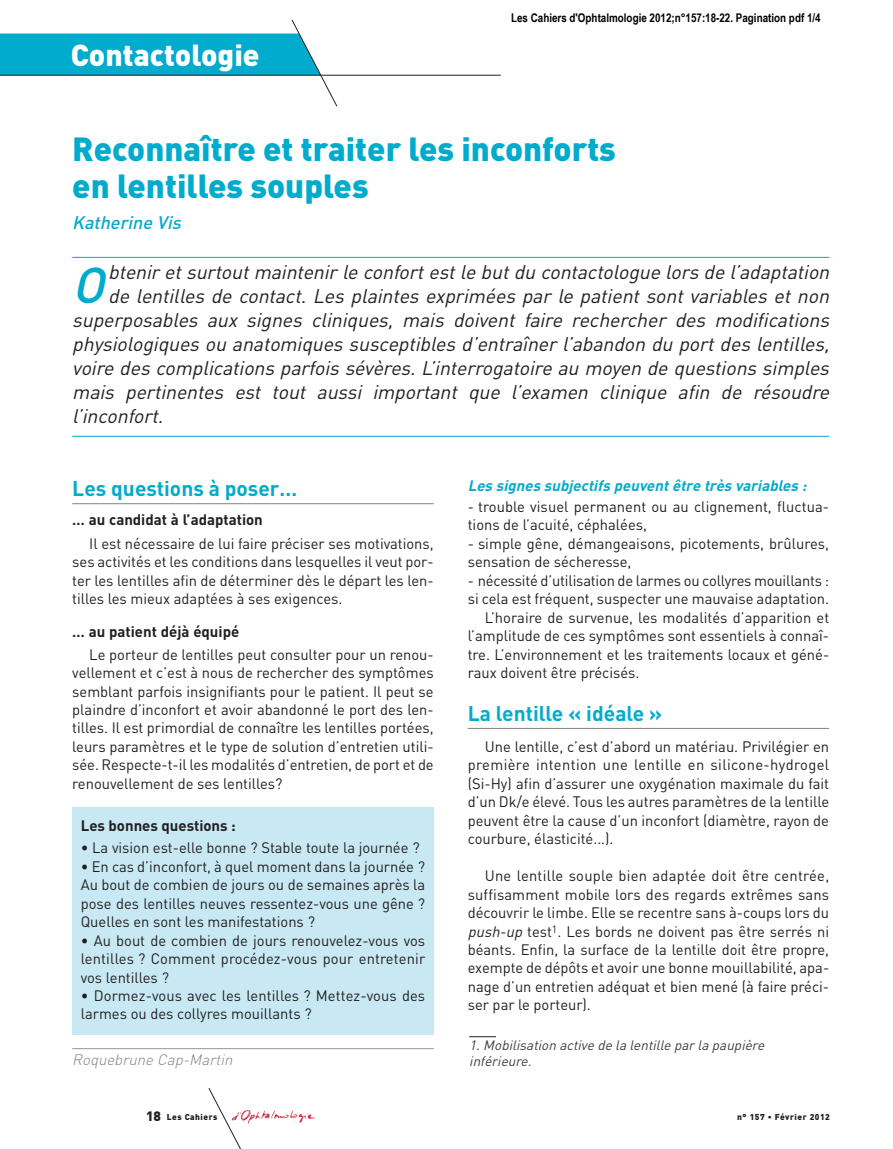
<style>
.page{position:relative;width:893px;height:1149px;background:#fff}
.page>*{position:absolute;margin:0;border:0;box-sizing:border-box;transform-origin:0 0}
.t1{font:italic 500 49.5px "DIN";color:#00abcd}
.t2{font:900 33px/36.9px "DIN";color:#00abcd}
.t3{font:900 30px "DIN";color:#fff}
.t4{font:700 21px "DIN";color:#00abcd}
.t5{font:italic 19.5px "DIN";color:#231f20}
.t6{font:italic 500 18px "DIN";color:#00abcd}
.t7{font:15px/18.5px "DIN";color:#231f20;text-align:justify}
.t8{font:italic 700 15px "DIN";color:#00abcd}
.t9{font:italic 300 15px "DIN";color:#808285}
.t10{font:700 15px "DIN";color:#231f20}
.t11{font:italic 13.5px/16.5px "DIN";color:#3e3e3f}
.t12{font:700 12px "Arial Narrow";color:#000}
.t13{font:900 8.4px "DIN";letter-spacing:.055em;color:#231f20}
.s1{font-weight:700}
.s2{font-style:italic}
.s3{font-size:13.5px}
</style>
<div class="page">
<div style="left:72px;top:807px;width:362px;height:227px;background:#c8e9f3"></div>
<hr style="left:468px;top:727px;width:361px;height:1px;background:#808285">
<hr style="left:72px;top:503px;width:362px;height:1px;background:#808285">
<hr style="left:72px;top:257px;width:757px;height:1px;background:#00abcd">
<hr style="left:72px;top:436px;width:757px;height:1px;background:#00abcd">
<hr style="left:72px;top:1047px;width:362px;height:1px;background:#939598">
<img style="left:254px;top:1110px;width:62px;height:13px">
<svg style="left:208px;top:1088px;width:46px;height:60px"></svg>
<hr style="left:0;top:75px;width:501px;height:1px;background:#231f20">
<svg style="left:0;top:20px;width:337px;height:87px"></svg>
<p class="t3" style="left:71px;top:45px;width:191px">Contactologie</p>
<p class="t12" style="left:511px;top:10px;width:311px">Les Cahiers d'Ophtalmologie 2012;n°157:18-22. Pagination pdf 1/4</p>
<p class="t2" style="left:72px;top:134px;width:545px">Reconnaître et traiter les inconforts en lentilles souples</p>
<p class="t6" style="left:72px;top:216px;width:114px">Katherine Vis</p>
<p class="t1" style="left:72px;top:268px;width:43px">O</p>
<p class="t5" style="left:108px;top:265px;width:726px">btenir et surtout maintenir le confort est le but du contactologue lors de l’adaptation</p>
<p class="t5" style="left:108px;top:289px;width:726px">de lentilles de contact. Les plaintes exprimées par le patient sont variables et non</p>
<p class="t5" style="left:72px;top:313px;width:762px">super posables aux signes cliniques, mais doivent faire rechercher des modifications</p>
<p class="t5" style="left:72px;top:337px;width:762px">physiologiques ou anatomiques susceptibles d’entraîner l’abandon du port des lentilles,</p>
<p class="t5" style="left:72px;top:361px;width:762px">voire des complications parfois sévères. L’interrogatoire au moyen de questions simples</p>
<p class="t5" style="left:72px;top:385px;width:762px">mais pertinentes est tout aussi important que l’examen clinique afin de résoudre</p>
<p class="t5" style="left:72px;top:409px;width:96px">l’inconfort.</p>
<p class="t4" style="left:72px;top:481px;width:226px">Les questions à poser…</p>
<p class="t7" style="left:89px;top:509px;width:346px;line-height:23.9px;text-indent:-17px"><span class="s1">… au candidat à l’adaptation<br></span>Il est nécessaire de lui faire préciser ses motivations,</p>
<p class="t7" style="left:72px;top:554px;width:363px">ses activités et les conditions dans lesquelles il veut por&shy;ter les lentilles afin de déterminer dès le départ les len&shy;tilles les mieux adaptées à ses exigences.</p>
<p class="t7" style="left:89px;top:621px;width:346px;line-height:22.6px;text-indent:-17px"><span class="s1">… au patient déjà équipé<br></span>Le porteur de lentilles peut consulter pour un renou-</p>
<p class="t7" style="left:72px;top:665px;width:363px">vellement et c’est à nous de rechercher des symptômes semblant parfois insignifiants pour le patient. Il peut se plaindre d’inconfort et avoir abandonné le port des len&shy;tilles. Il est primordial de connaître les lentilles portées, leurs paramètres et le type de solution d’entretien utili&shy;sée. Respecte-t-il les modalités d’entretien, de port et de renouvellement de ses lentilles?</p>
<p class="t10" style="left:81px;top:819px;width:156px">Les bonnes questions :</p>
<p class="t7" style="left:81px;top:840px;width:340px">• La vision est-elle bonne ? Stable toute la journée ?</p>
<p class="t7" style="left:81px;top:858px;width:346px">• En cas d’inconfort, à quel moment dans la journée ?<br>Au bout de combien de jours ou de semaines après la pose des lentilles neuves ressentez-vous une gêne ?<br>Quelles en sont les manifestations ?</p>
<p class="t7" style="left:81px;top:932px;width:346px">• Au bout de combien de jours renouvelez-vous vos lentilles ? Comment procédez-vous pour entretenir vos lentilles ?</p>
<p class="t7" style="left:81px;top:987px;width:346px">• Dormez-vous avec les lentilles ? Mettez-vous des larmes ou des collyres mouillants ?</p>
<p class="t9" style="left:72px;top:1054px;width:165px">Roquebrune Cap-Martin</p>
<p class="t8" style="left:468px;top:480px;width:343px">Les signes subjectifs peuvent être très variables :</p>
<p class="t7" style="left:468px;top:499px;width:363px">- trouble visuel permanent ou au clignement, fluctua&shy;tions de l’acuité, céphalées,</p>
<p class="t7" style="left:468px;top:535px;width:363px">- simple gêne, démangeaisons, picotements, brûlures, sensation de sécheresse,</p>
<p class="t7" style="left:468px;top:572px;width:363px">- nécessité d’utilisation de larmes ou collyres mouillants :</p>
<p class="t7" style="left:468px;top:591px;width:363px">si cela est fréquent, suspecter une mauvaise adaptation.</p>
<p class="t7" style="left:485px;top:609px;width:346px">L’horaire de survenue, les modalités d’apparition et</p>
<p class="t7" style="left:468px;top:628px;width:363px">l’amplitude de ces symptômes sont essentiels à connaî-</p>
<p class="t7" style="left:468px;top:646px;width:363px">tre. L’environnement et les traitements locaux et géné-</p>
<p class="t7" style="left:468px;top:665px;width:173px">raux doivent être précisés.</p>
<p class="t4" style="left:468px;top:705px;width:196px">La lentille « idéale »</p>
<p class="t7" style="left:468px;top:738px;width:363px;text-indent:17px">Une lentille, c’est d’abord un matériau. Privilégier en première intention une lentille en silicone-hydrogel (Si-Hy) afin d’assurer une oxygénation maximale du fait d’un Dk/e élevé. Tous les autres paramètres de la lentille peuvent être la cause d’un inconfort (diamètre, rayon de courbure, élasticité...).</p>
<p class="t7" style="left:468px;top:868px;width:363px;text-indent:17px">Une lentille souple bien adaptée doit être centrée, suffisamment mobile lors des regards extrêmes sans découvrir le limbe. Elle se recentre sans à-coups lors du <span class="s2">push-up</span> test<sup>1</sup>. Les bords ne doivent pas être serrés ni béants. Enfin, la surface de la lentille doit être propre, exempte de dépôts et avoir une bonne mouillabilité, apa&shy;nage d’un entretien adéquat et bien mené (à faire préci&shy;ser par le porteur).</p>
<p class="t11" style="left:469px;top:1037px;width:299px">1.Mobilisation active de la lentille par la paupière inférieure.</p>
<p class="t13" style="left:146px;top:1113px;width:73px"><span class="s3">18</span> Les Cahiers</p>
<p class="t13" style="left:737px;top:1113px;width:94px">n° 157 • Février 2012</p>
</div>
